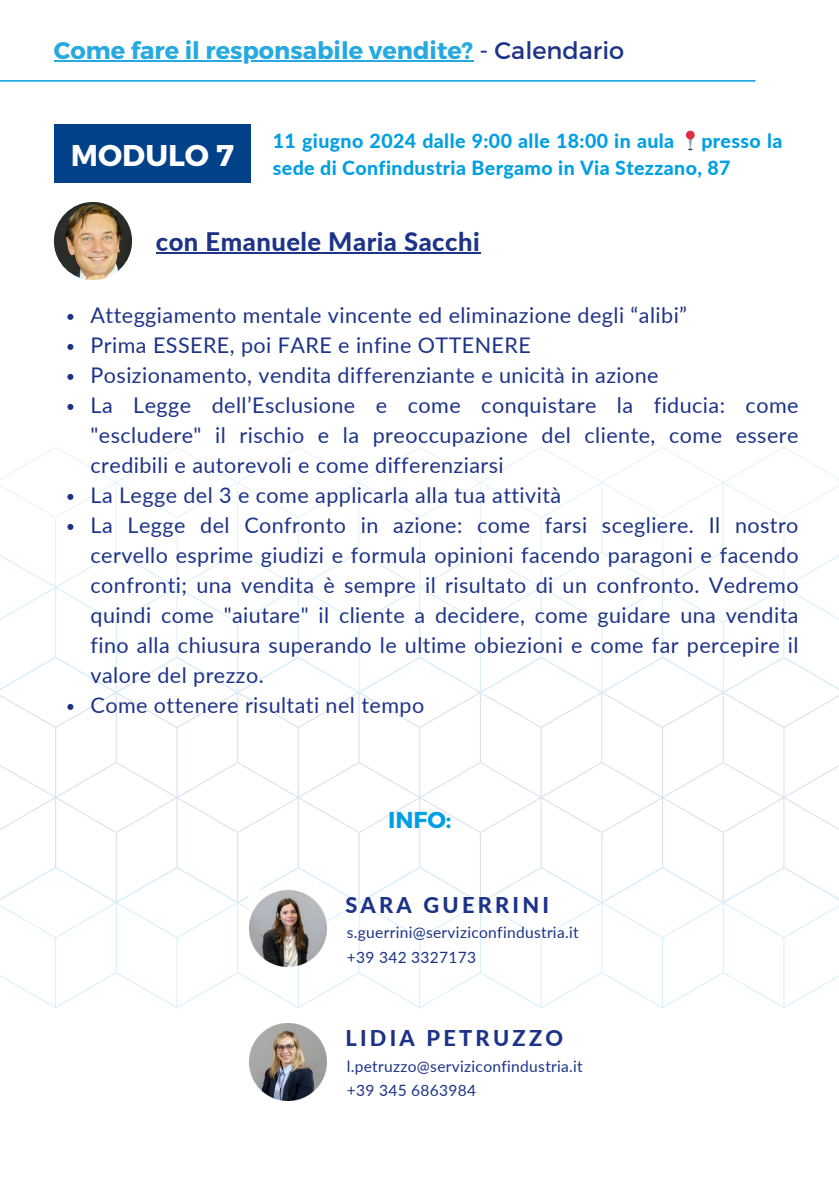
<style>
.page{position:relative;width:839px;height:1191px;background:#fff}
.page>*{position:absolute;margin:0;border:0;box-sizing:border-box;transform-origin:0 0}
.t1{font:700 30px "Montserrat";color:#fff}
.t2{font:800 25.6px "Lato";letter-spacing:.02em;color:#1d3387}
.t3{font:700 24px "Montserrat";color:#26a9e0}
.t4{font:700 23px "Montserrat";color:#009fe3}
.t5{font:800 21.8px "Lato";letter-spacing:.15em;color:#1d3387}
.t6{font:21.6px/30px "Lato";letter-spacing:.02em;color:#1d3387;text-align:justify}
.t7{font:800 19.6px/27px "Lato";letter-spacing:.02em;color:#009fe3}
.t8{font:15.6px "Lato";letter-spacing:.02em;color:#1d3387}
.s1{font-weight:400;color:#1d3387}
</style>
<div class="page">
<svg style="left:0;top:693px;width:838px;height:174px"></svg>
<svg style="left:0;top:588px;width:838px;height:105px"></svg>
<svg style="left:0;top:447px;width:838px;height:141px"></svg>
<svg style="left:0;top:867px;width:838px;height:142px"></svg>
<hr style="left:54px;top:61px;width:419px;height:1px;background:#26a9e0">
<hr style="left:0;top:80px;width:755px;height:2px;background:#009fe3">
<svg style="left:67px;top:314px;width:6px;height:6px"></svg>
<svg style="left:67px;top:344px;width:6px;height:6px"></svg>
<svg style="left:67px;top:374px;width:6px;height:6px"></svg>
<svg style="left:67px;top:404px;width:6px;height:6px"></svg>
<svg style="left:67px;top:494px;width:6px;height:6px"></svg>
<svg style="left:67px;top:524px;width:6px;height:6px"></svg>
<svg style="left:67px;top:704px;width:6px;height:6px"></svg>
<div style="left:54px;top:124px;width:197px;height:59px;background:#004189"></div>
<hr style="left:156px;top:252px;width:324px;height:2px;background:#1d3387">
<img style="left:54px;top:202px;width:78px;height:78px;border-radius:50%">
<img style="left:249px;top:1024px;width:77px;height:76px">
<img style="left:249px;top:890px;width:77px;height:77px">
<h1 class="t3" style="left:54px;top:35px;width:571px">Come fare il responsabile vendite? <span class="s1">- Calendario</span></h1>
<p class="t1" style="left:71px;top:136px;width:164px">MODULO 7</p>
<p class="t7" style="left:273px;top:127px;width:511px;text-indent:428px">presso la sede di Confindustria Bergamo in Via Stezzano, 87</p>
<p class="t7" style="left:273px;top:127px;width:403px">11 giugno 2024 dalle 9:00 alle 18:00 in aula</p>
<p class="t2" style="left:156px;top:225px;width:325px">con Emanuele Maria Sacchi</p>
<p class="t6" style="left:90px;top:300px;width:598px">Atteggiamento mentale vincente ed eliminazione degli “alibi”</p>
<p class="t6" style="left:90px;top:330px;width:442px">Prima ESSERE, poi FARE e infine OTTENERE</p>
<h3 class="t6" style="left:90px;top:360px;width:569px">Posizionamento, vendita differenziante e unicità in azione</h3>
<p class="t6" style="left:90px;top:390px;width:709px">La Legge dell’Esclusione e come conquistare la fiducia: come "escludere" il rischio e la preoccupazione del cliente, come essere credibili e autorevoli e come differenziarsi</p>
<p class="t6" style="left:90px;top:480px;width:472px">La Legge del 3 e come applicarla alla tua attività</p>
<p class="t6" style="left:90px;top:510px;width:709px">La Legge del Confronto in azione: come farsi scegliere. Il nostro cervello esprime giudizi e formula opinioni facendo paragoni e facendo confronti; una vendita è sempre il risultato di un confronto. Vedremo quindi come "aiutare" il cliente a decidere, come guidare una vendita fino alla chiusura superando le ultime obiezioni e come far percepire il valore del prezzo.</p>
<p class="t6" style="left:90px;top:690px;width:335px">Come ottenere risultati nel tempo</p>
<h4 class="t4" style="left:388px;top:805px;width:65px">INFO:</h4>
<p class="t5" style="left:345px;top:891px;width:205px">SARA GUERRINI</p>
<p class="t8" style="left:347px;top:923px;width:233px">s.guerrini@serviziconfindustria.it</p>
<h5 class="t8" style="left:347px;top:947px;width:131px">+39 342 3327173</h5>
<p class="t5" style="left:345px;top:1025px;width:219px">LIDIA PETRUZZO</p>
<p class="t8" style="left:347px;top:1056px;width:237px">l.petruzzo@serviziconfindustria.it</p>
<h5 class="t8" style="left:347px;top:1081px;width:131px">+39 345 6863984</h5>
</div>
